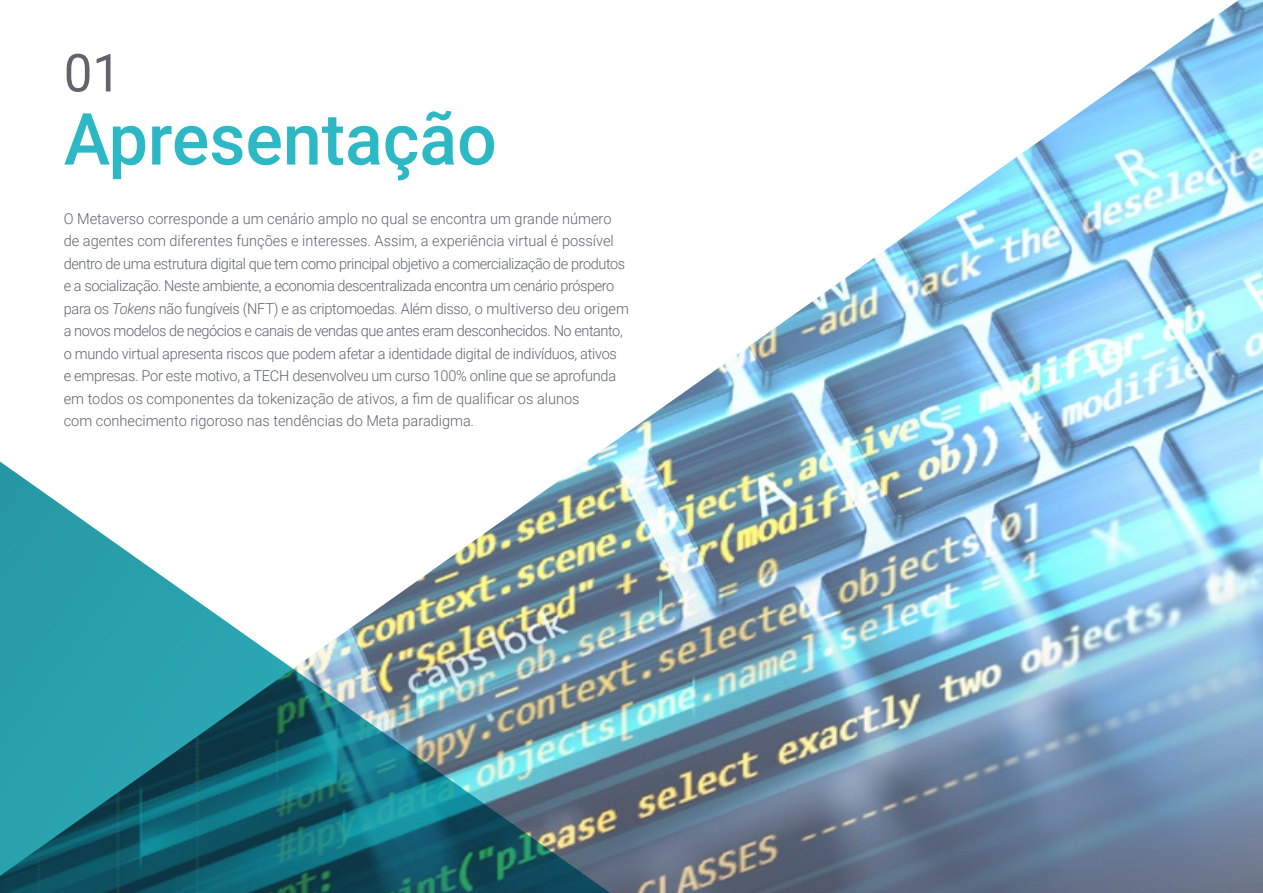
<style>
.page{position:relative;width:1263px;height:893px;background:#fff}
.page>*{position:absolute;margin:0;border:0;box-sizing:border-box;transform-origin:0 0}
.t1{font:500 72px "Roboto";color:#2db8c5}
.t2{font:52.5px "Roboto";color:#61646a}
.t3{font:300 15px/22.5px "Roboto";letter-spacing:-.02em;color:#61646a}
.s1{font-style:italic}
.s2{font-size:13.5px}
</style>
<div class="page">
<img style="left:608px;top:0;width:655px;height:893px">
<img style="left:0;top:446px;width:640px;height:447px">
<h2 class="t2" style="left:64px;top:36px;width:59px">01</h2>
<h1 class="t1" style="left:64px;top:89px;width:435px">Apresentação</h1>
<p class="t3" style="left:64px;top:207px;width:567px">O Metaverso corresponde a um cenário amplo no qual se encontra um grande número de agentes com diferentes funções e interesses. Assim, a experiência virtual é possível dentro de uma estrutura digital que tem como principal objetivo a comercialização de produtos e a socialização. Neste ambiente, a economia descentralizada encontra um cenário próspero para os <span class="s1">Tokens</span> não fungíveis (NFT) e as criptomoedas. Além disso, o multiverso deu origem a novos modelos de negócios e canais de vendas que antes eram desconhecidos. No entanto, o mundo virtual apresenta riscos que podem afetar a identidade digital de indivíduos, ativos<br>e empresas. Por este motivo, a TECH desenvolveu um curso 100% online que se aprofunda em todos os componentes da tokenização de ativos, a fim de qualificar os alunos<br>com conhecimento rigoroso nas tendências do Meta paradigma<span class="s2">.</span></p>
</div>
